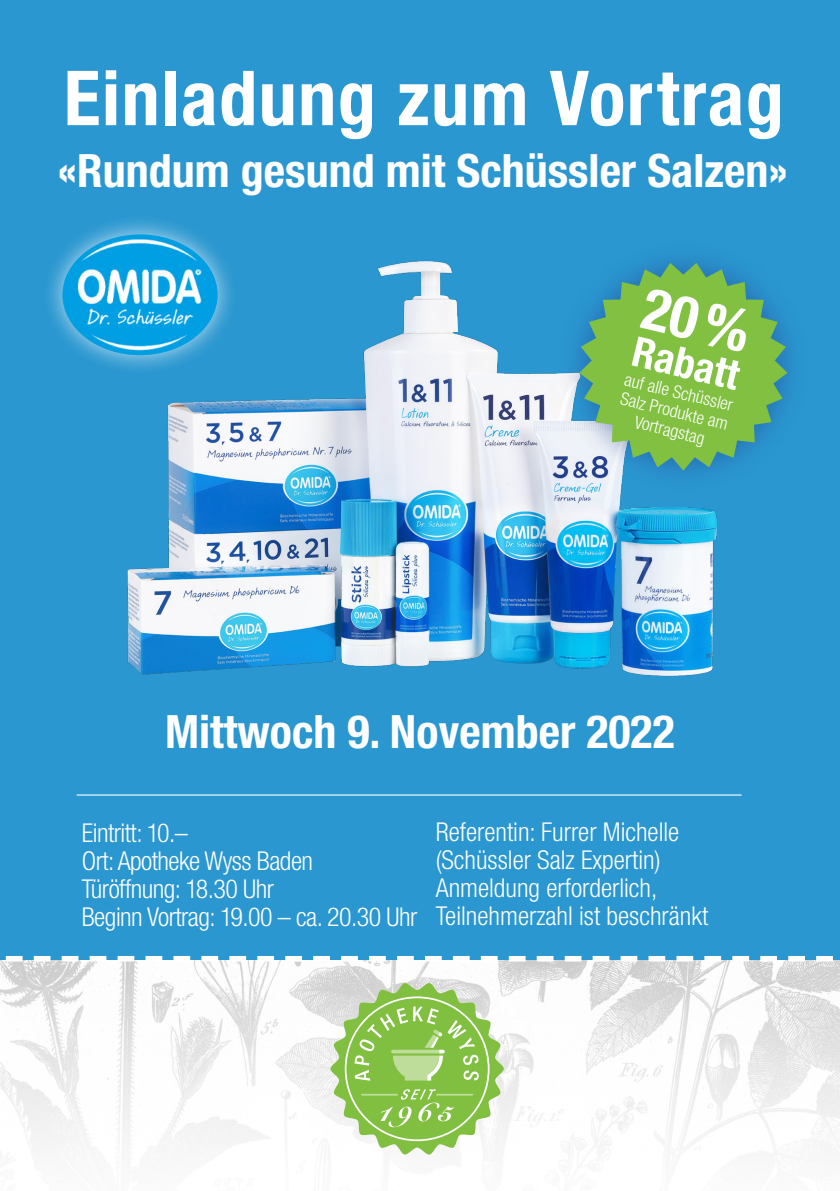
<style>
.page{position:relative;width:840px;height:1191px;background:#fff}
.page>*{position:absolute;margin:0;border:0;box-sizing:border-box;transform-origin:0 0}
.t1{font:700 condensed 76px "Helvetica Neue LT Pro";letter-spacing:.02em;color:#fff}
.t2{font:700 condensed 46px "Helvetica Neue LT Pro";color:#fff}
.t3{font:700 condensed 41.6px "Helvetica Neue LT Pro";color:#fff}
.t4{font:300 condensed 26px/28px "Helvetica Neue LT Pro";color:#fff}
.t5{font:300 condensed 26px/28px "Helvetica Neue LT Pro";letter-spacing:-.02em;color:#fff}
.t6{font:300 condensed 17.8px/19.4px "Helvetica Neue LT Pro";color:#fff;text-align:center}
</style>
<div class="page">
<img style="left:0;top:961px;width:839px;height:184px">
<div style="left:0;top:0;width:839px;height:959px;background:#2a97d0"></div>
<img style="left:127px;top:260px;width:590px;height:417px">
<div style="left:42px;top:213px;width:196px;height:163px;background:#fff;opacity:.7"></div>
<img style="left:62px;top:234px;width:155px;height:121px">
<div style="left:555px;top:239px;width:255px;height:254px;background:#253f8e;opacity:.51"></div>
<svg style="left:578px;top:263px;width:209px;height:207px;fill:#81c040"></svg>
<svg style="left:0;top:956px;width:839px;height:5px"></svg>
<hr style="left:77px;top:794px;width:664px;height:1px;background:#fff">
<svg style="left:330px;top:982px;width:173px;height:173px"></svg>
<div style="left:639px;top:287px;width:113px;height:67px;background:#81c040"></div>
<h1 class="t1" style="left:64px;top:52px;width:721px">Einladung zum Vortrag</h1>
<h2 class="t2" style="left:58px;top:143px;width:731px">«Rundum gesund mit Schüssler Salzen»</h2>
<h3 class="t3" style="left:638px;top:326px;width:110px;rotate:13deg">Rabatt</h3>
<p class="t6" style="left:627px;top:369px;width:112px;rotate:14deg">auf alle Schüssler<br>Salz Produkte am<br>Vortragstag</p>
<h2 class="t2" style="left:165px;top:704px;width:511px">Mittwoch 9. November 2022</h2>
<p class="t5" style="left:82px;top:818px;width:337px">Eintritt: 10.–<br>Ort: Apotheke Wyss Baden<br>Türöffnung: 18.30 Uhr<br>Beginn Vortrag: 19.00 – ca. 20.30 Uhr</p>
<p class="t4" style="left:435px;top:818px;width:274px">Referentin: Furrer Michelle (Schüssler Salz Expertin)<br>Anmeldung erforderlich,<br>Teilnehmerzahl ist beschränkt</p>
</div>
